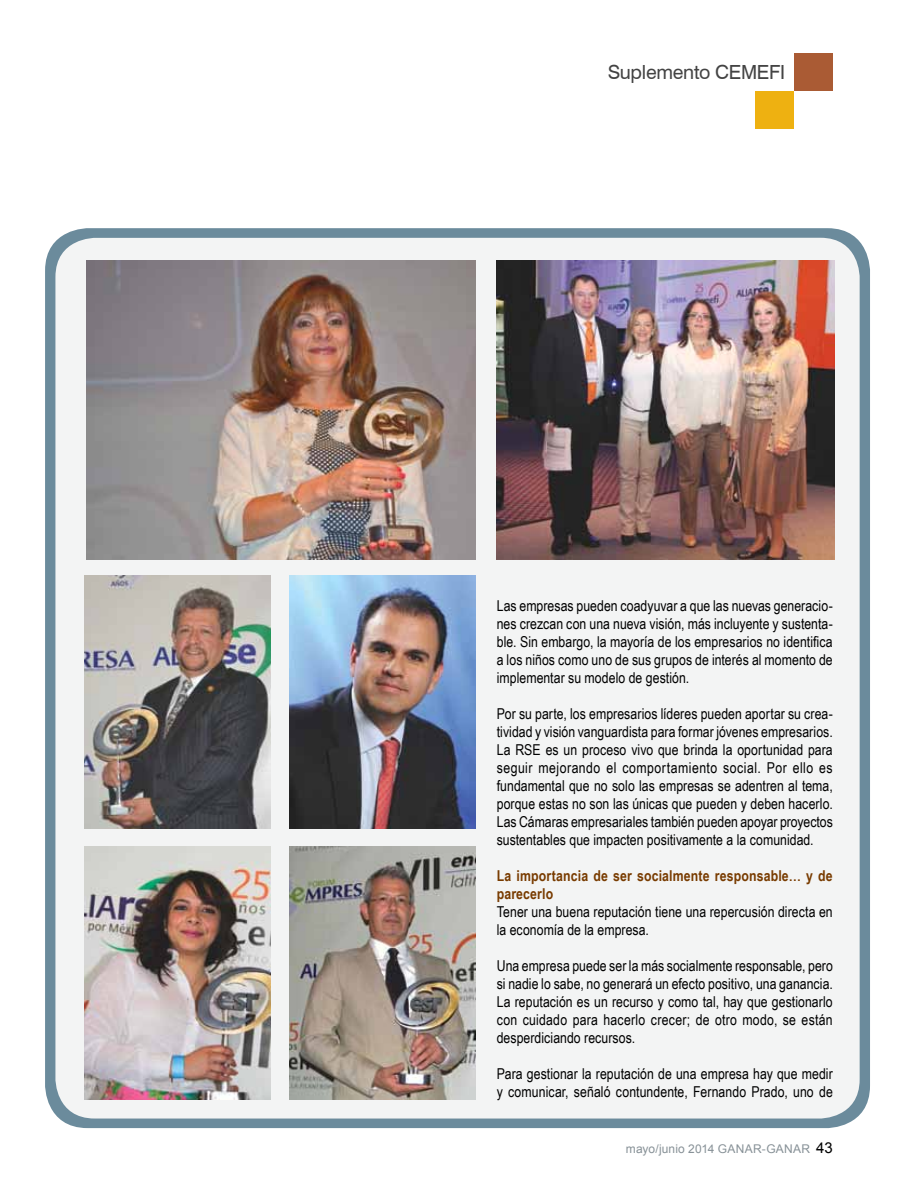
<style>
.page{position:relative;width:918px;height:1188px;background:#fff}
.page>*{position:absolute;margin:0;border:0;box-sizing:border-box;transform-origin:0 0}
.t1{font:19.5px "Swiss 721 BT";letter-spacing:-.015em;color:#000}
.t2{font:15px/18px "Arial Narrow";letter-spacing:.005em;color:#000;text-align:justify}
.t3{font:700 15px/18px "Arial Narrow";letter-spacing:.01em;color:#783b00}
.t4{font:12px "Arial";letter-spacing:.015em;color:#879197}
.s1{font-size:15px;color:#000}
</style>
<div class="page">
<div style="left:755px;top:91px;width:39px;height:37px;background:#eeb111"></div>
<div style="left:794px;top:53px;width:39px;height:38px;background:#aa5b34"></div>
<div style="left:45px;top:228px;width:825px;height:900px;background:#6b8b9c;border-radius:43px"></div>
<div style="left:55px;top:238px;width:805px;height:881px;background:#f3f4f4;border-radius:39px"></div>
<img style="left:86px;top:260px;width:389px;height:300px">
<img style="left:84px;top:847px;width:186px;height:253px">
<img style="left:84px;top:575px;width:186px;height:254px">
<img style="left:290px;top:847px;width:185px;height:253px">
<img style="left:290px;top:575px;width:185px;height:254px">
<img style="left:497px;top:260px;width:338px;height:300px">
<h1 class="t1" style="left:608px;top:60px;width:179px">Suplemento CEMEFI</h1>
<p class="t2" style="left:497px;top:596px;width:338px">Las empresas pueden coadyuvar a que las nuevas generacio&shy;nes crezcan con una nueva visión, más incluyente y sustenta&shy;ble. Sin embargo, la mayoría de los empresarios no identifica a los niños como uno de sus grupos de interés al momento de implementar su modelo de gestión.</p>
<p class="t2" style="left:497px;top:704px;width:338px">Por su parte, los empresarios líderes pueden aportar su crea&shy;tividad y visión vanguardista para formar jóvenes empresarios.<br>La RSE es un proceso vivo que brinda la oportunidad para seguir mejorando el comportamiento social. Por ello es fundamental que no solo las empresas se adentren al tema, porque estas no son las únicas que pueden y deben hacerlo.<br>Las Cámaras empresariales también pueden apoyar proyectos sustentables que impacten positivamente a la comunidad.</p>
<p class="t3" style="left:497px;top:866px;width:338px">La importancia de ser socialmente responsable… y de parecerlo</p>
<p class="t2" style="left:497px;top:902px;width:338px">Tener una buena reputación tiene una repercusión directa en la economía de la empresa.</p>
<p class="t2" style="left:497px;top:956px;width:338px">Una empresa puede ser la más socialmente responsable, pero si nadie lo sabe, no generará un efecto positivo, una ganancia.<br>La reputación es un recurso y como tal, hay que gestionarlo con cuidado para hacerlo crecer; de otro modo, se están desperdiciando recursos.</p>
<p class="t2" style="left:497px;top:1064px;width:338px">Para gestionar la reputación de una empresa hay que medir y comunicar, señaló contundente, Fernando Prado, uno de</p>
<p class="t4" style="left:626px;top:1141px;width:209px">mayo/junio 2014 GANAR-GANAR <span class="s1">43</span></p>
</div>
